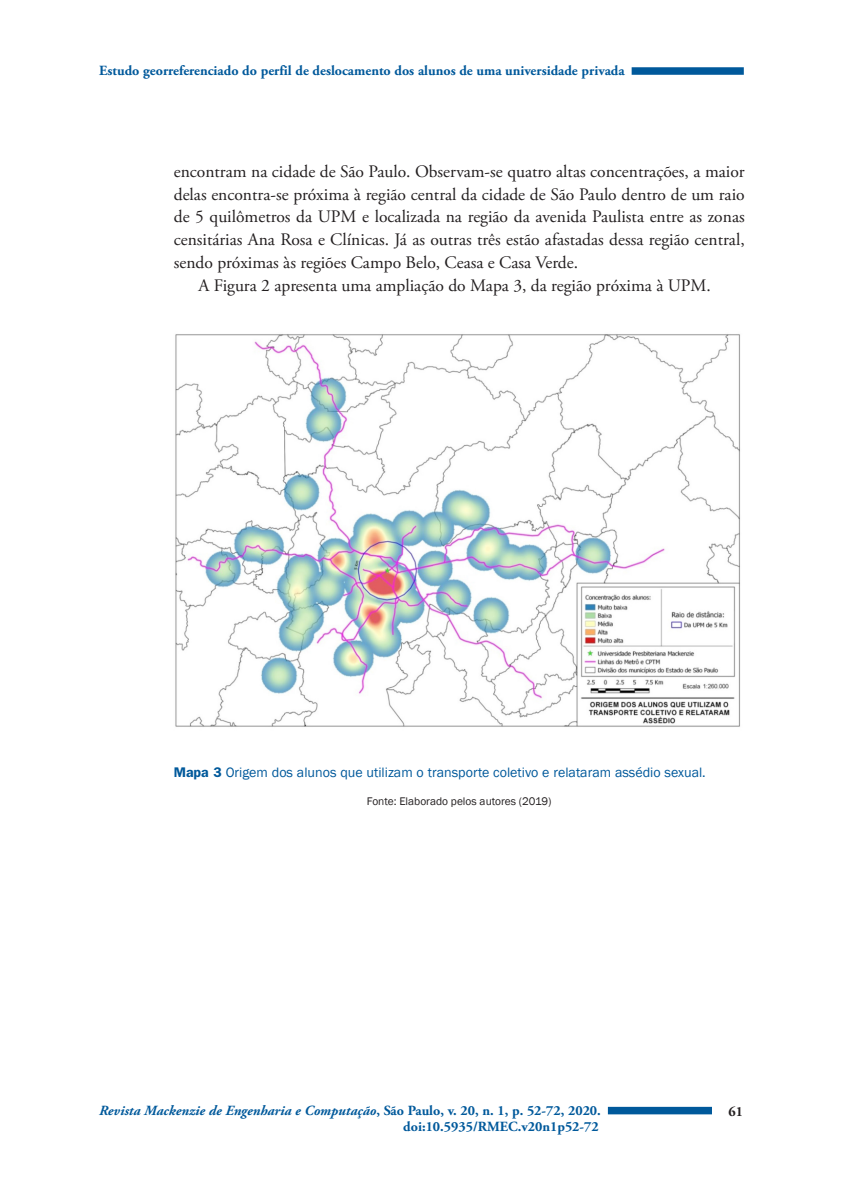
<style>
.page{position:relative;width:844px;height:1191px;background:#fff}
.page>*{position:absolute;margin:0;border:0;box-sizing:border-box;transform-origin:0 0}
.Texto{font:17.5px/22.8px "Adobe Garamond Pro";color:#231f20;text-align:justify}
.t1{font:700 14px/16.8px "Adobe Garamond Pro";color:#00599b;text-align:right}
.Figura_Titulo{font:14px "Franklin Gothic";color:#00599b}
.t2{font:700 14px "Adobe Garamond Pro";color:#231f20}
.Figura_fonte{font:11.38px "Franklin Gothic";color:#231f20}
.s1{font-weight:600}
.s2{font-style:italic}
</style>
<div class="page">
<div style="left:607px;top:1106px;width:105px;height:8px;background:#00599b"></div>
<div style="left:711px;top:1104px;width:33px;height:27px;background:#fff"></div>
<div style="left:631px;top:67px;width:112px;height:8px;background:#00599b"></div>
<img style="left:175px;top:334px;width:565px;height:393px">
<p class="t1" style="left:99px;top:62px;width:526px">Estudo georreferenciado do perfil de deslocamento dos alunos de uma universidade privada</p>
<p class="Texto" style="left:174px;top:160px;width:572px">encontram na cidade de São Paulo. Observam-se quatro altas concentrações, a maior delas encontra-se próxima à região central da cidade de São Paulo dentro de um raio de 5 quilômetros da UPM e localizada na região da avenida Paulista entre as zonas censitárias Ana Rosa e Clínicas. Já as outras três estão afastadas dessa região central, sendo próximas às regiões Campo Belo, Ceasa e Casa Verde.</p>
<p class="Texto" style="left:198px;top:274px;width:513px">A Figura 2 apresenta uma ampliação do Mapa 3, da região próxima à UPM.</p>
<p class="Figura_Titulo" style="left:174px;top:764px;width:533px"><span class="s1">Mapa 3</span> Origem dos alunos que utilizam o transporte coletivo e relataram assédio sexual.</p>
<p class="Figura_fonte" style="left:367px;top:794px;width:186px">Fonte: Elaborado pelos autores (2019)</p>
<p class="t1" style="left:99px;top:1102px;width:503px"><span class="s2">Revista Mackenzie de Engenharia e Computação</span>, São Paulo, v. 20, n. 1, p. 52-72, 2020. doi:10.5935/RMEC.v20n1p52-72</p>
<p class="t2" style="left:728px;top:1103px;width:16px">61</p>
</div>
